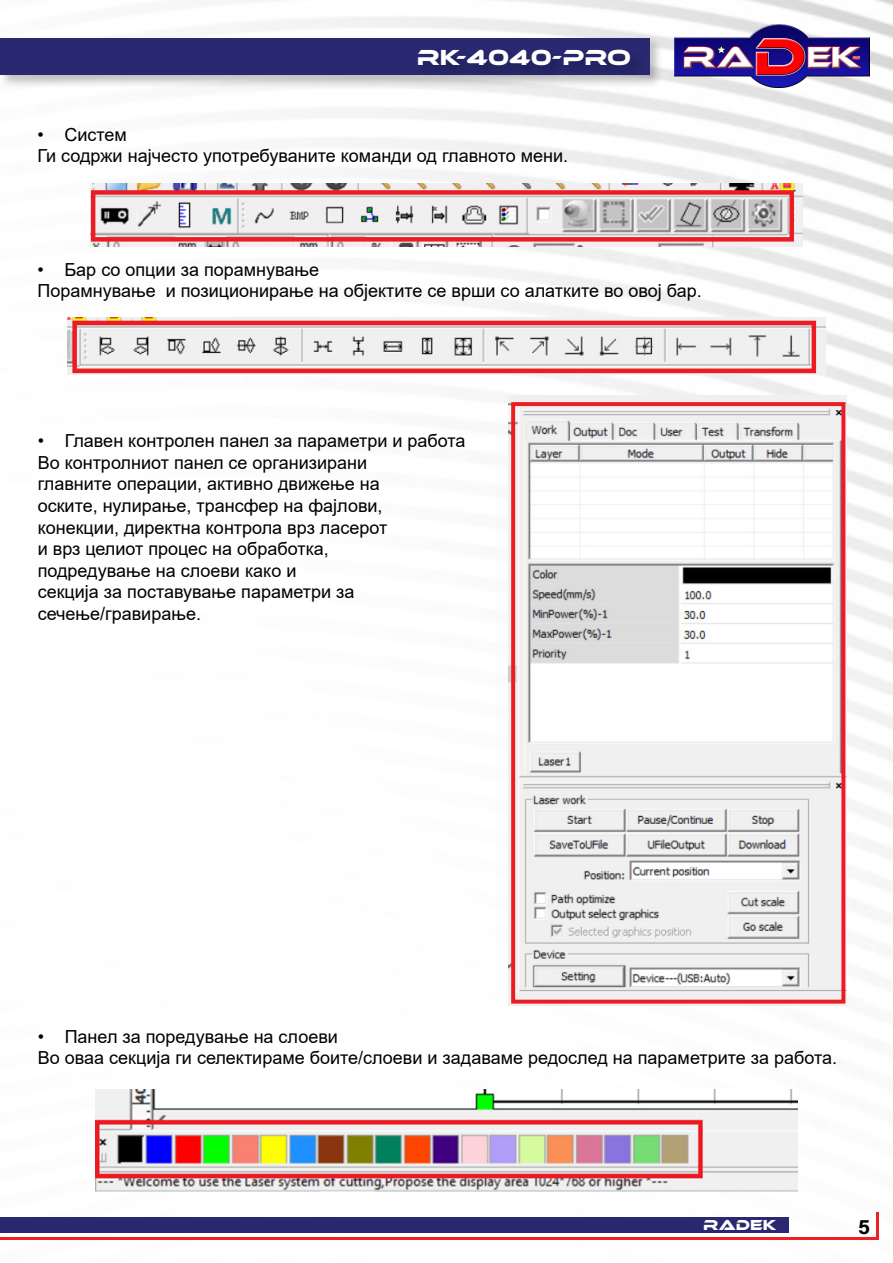
<style>
.page{position:relative;width:893px;height:1263px;background:#fff}
.page>*{position:absolute;margin:0;border:0;box-sizing:border-box;transform-origin:0 0}
.t1{font:22.5px "Ethnocentric Rg";color:#fff}
.t2{font:21px "Acumin Variable Concept";color:#000}
.t3{font:18px/21.6px "Arial";color:#000}
.t4{font:15px "Ethnocentric Rg";color:#fff}
</style>
<div class="page">
<img style="left:67px;top:0;width:826px;height:1237px">
<div style="left:0;top:36px;width:663px;height:53px;background:#000;opacity:.25"></div>
<div style="left:0;top:38px;width:649px;height:37px;background:#292870"></div>
<img style="left:674px;top:24px;width:195px;height:64px">
<div style="left:416px;top:48px;width:228px;height:31px;background:#000;opacity:.25"></div>
<div style="left:0;top:1217px;width:789px;height:16px;background:#292870"></div>
<hr style="left:0;top:1237px;width:878px;height:3px;background:#ed2124">
<hr style="left:877px;top:1213px;width:2px;height:27px;background:#ed2124">
<img style="left:90px;top:183px;width:713px;height:64px">
<img style="left:68px;top:318px;width:757px;height:57px">
<img style="left:508px;top:395px;width:338px;height:611px">
<img style="left:95px;top:1090px;width:702px;height:101px">
<p class="t1" style="left:417px;top:44px;width:216px">RK-4040-PRO</p>
<p class="t3" style="left:38px;top:123px;width:532px">• Систем<br>Ги содржи најчесто употребуваните команди од главното мени.</p>
<p class="t3" style="left:38px;top:258px;width:666px">• Бар со опции за порамнување<br>Порамнување и позиционирање на објектите се врши со алатките во овој бар.</p>
<p class="t3" style="left:38px;top:430px;width:429px">• Главен контролен панел за параметри и работа Во контролниот панел се организирани<br>главните операции, активно движење на<br>оските, нулирање, трансфер на фајлови, конекции, директна контрола врз ласерот<br>и врз целиот процес на обработка,<br>подредување на слоеви како и<br>секција за поставување параметри за сечење/гравирање.</p>
<p class="t3" style="left:38px;top:1025px;width:801px">• Панел за поредување на слоеви<br>Во оваа секција ги селектираме боите/слоеви и задаваме редослед на параметрите за работа.</p>
<p class="t4" style="left:703px;top:1216px;width:75px">RADEK</p>
<p class="t2" style="left:858px;top:1212px;width:13px">5</p>
</div>
